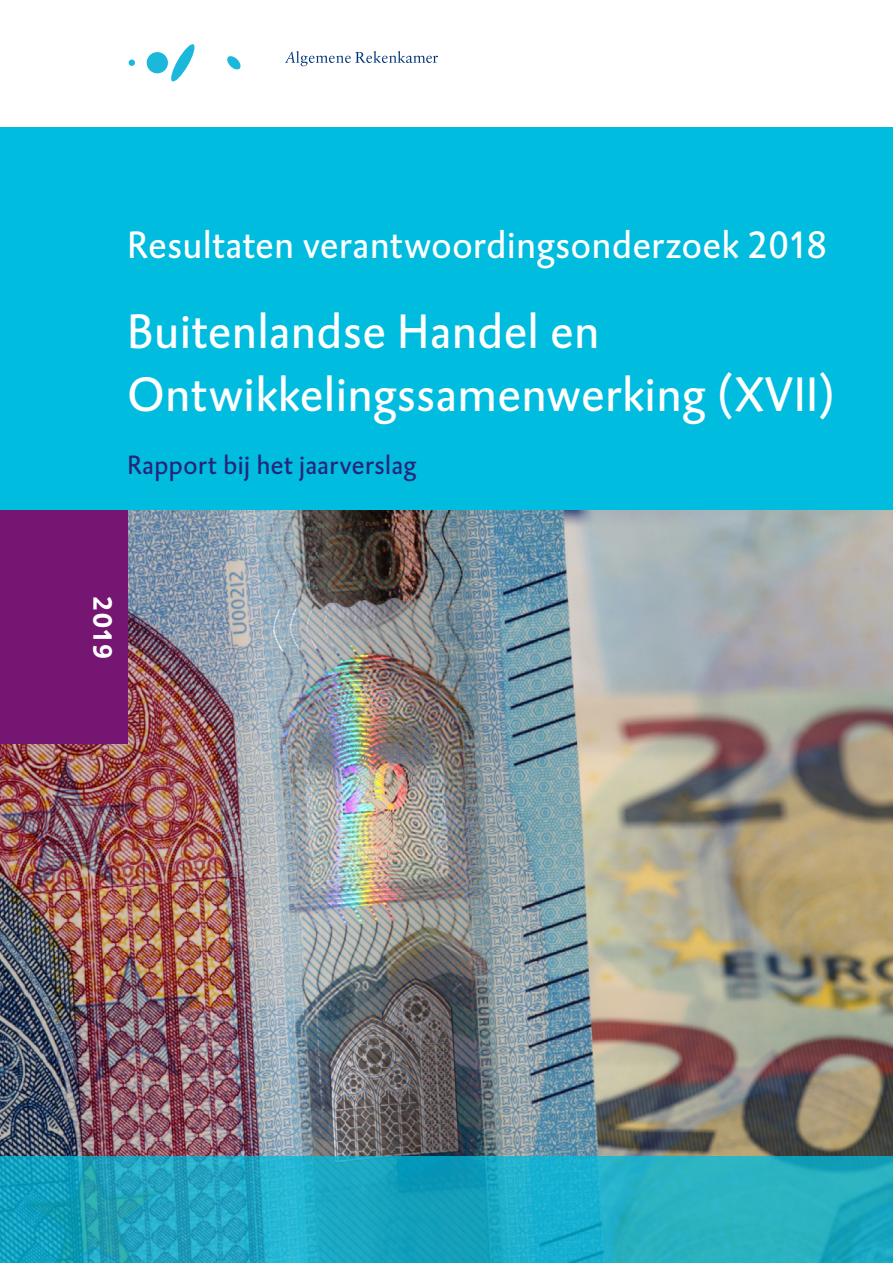
<style>
.page{position:relative;width:893px;height:1263px;background:#fff}
.page>*{position:absolute;margin:0;border:0;box-sizing:border-box;transform-origin:0 0}
.t1{font:49.5px/63px "DTL Caspari TOT";letter-spacing:.02em;color:#fff}
.t2{font:39px "DTL Caspari TOT";letter-spacing:.02em;color:#fff}
.t3{font:27px "DTL Caspari TOT";letter-spacing:.02em;color:#25257a}
.t4{font:700 27px "DTL Caspari TOT";color:#fff}
</style>
<div class="page">
<img style="left:0;top:510px;width:893px;height:647px">
<svg style="left:0;top:1157px;width:893px;height:106px;background:#1ea8c2"></svg>
<div style="left:0;top:128px;width:893px;height:382px;background:#00bcdf"></div>
<svg style="left:129px;top:60px;width:6px;height:6px"></svg>
<div style="left:147px;top:52px;width:21px;height:21px;background:#1bb8dc;border-radius:50%"></div>
<svg style="left:171px;top:44px;width:24px;height:38px"></svg>
<svg style="left:227px;top:56px;width:14px;height:14px"></svg>
<svg style="left:285px;top:51px;width:153px;height:15px"></svg>
<div style="left:0;top:510px;width:128px;height:234px;background:#741672"></div>
<p class="t2" style="left:128px;top:220px;width:700px">Resultaten verantwoordingsonderzoek 2018</p>
<p class="t1" style="left:128px;top:299px;width:709px">Buitenlandse Handel en<br>Ontwikkelingssamenwerking (XVII)</p>
<p class="t3" style="left:128px;top:448px;width:290px">Rapport bij het jaarverslag</p>
<p class="t4" style="left:121px;top:595px;width:65px;rotate:90deg">2019</p>
</div>
